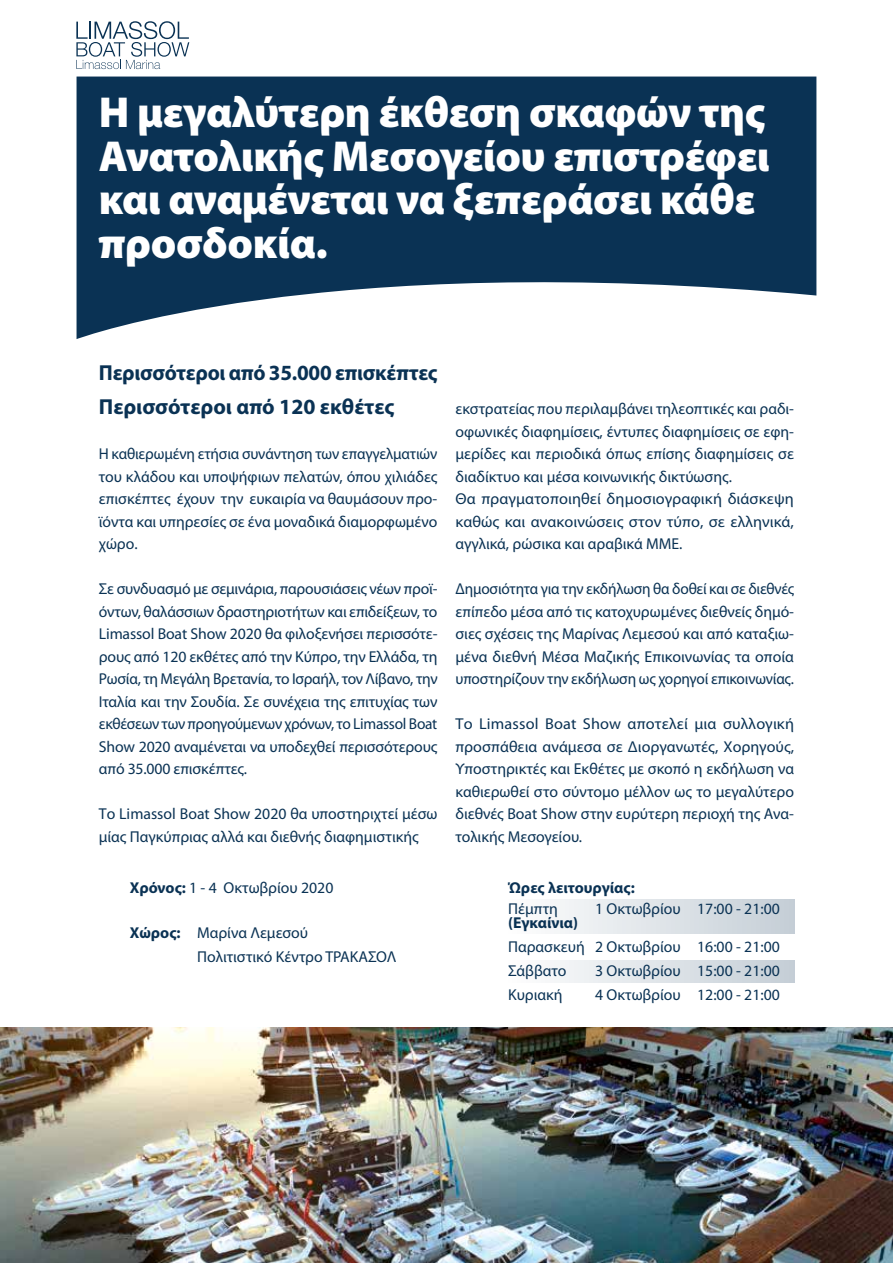
<style>
.page{position:relative;width:893px;height:1263px;background:#fff}
.page>*{position:absolute;margin:0;border:0;box-sizing:border-box;transform-origin:0 0}
.t1{font:900 43.5px/43.5px "Myriad Pro";letter-spacing:-.01em;color:#fff}
.t2{font:700 21.75px/33.8px "Myriad Pro";letter-spacing:-.005em;color:#0a3254}
.t3{font:15.75px/22.5px "Myriad Pro";color:#0a3254;text-align:justify}
.t4{font:700 15.75px "Myriad Pro";color:#0a3254}
.s1{font-weight:700}
</style>
<div class="page">
<svg style="left:77px;top:77px;width:739px;height:262px;fill:#0a3254"></svg>
<div style="left:504px;top:899px;width:290px;height:34px;background:linear-gradient(to right,#fffffe,#c5ced6)"></div>
<div style="left:504px;top:960px;width:290px;height:23px;background:linear-gradient(to right,#fffffe,#c5ced6)"></div>
<img style="left:0;top:1027px;width:893px;height:236px">
<svg style="left:76px;top:21px;width:113px;height:48px"></svg>
<h1 class="t1" style="left:99px;top:89px;width:673px">Η μεγαλύτερη έκθεση σκαφών της<br>Ανατολικής Μεσογείου επιστρέφει και αναμένεται να ξεπεράσει κάθε προσδοκία.</h1>
<h2 class="t2" style="left:99px;top:355px;width:340px">Περισσότεροι από 35.000 επισκέπτες<br>Περισσότεροι από 120 εκθέτες</h2>
<p class="t3" style="left:99px;top:442px;width:340px">Η καθιερωμένη ετήσια συνάντηση των επαγγελματιών του κλάδου και υποψήφιων πελατών, όπου χιλιάδες επισκέπτες έχουν την ευκαιρία να θαυμάσουν προ&shy;ϊόντα και υπηρεσίες σε ένα μοναδικά διαμορφωμένο χώρο.</p>
<p class="t3" style="left:99px;top:577px;width:340px">Σε συνδυασμό με σεμινάρια, παρουσιάσεις νέων προϊ&shy;όντων, θαλάσσιων δραστηριοτήτων και επιδείξεων, το Limassol Boat Show 2020 θα φιλοξενήσει περισσότε&shy;ρους από 120 εκθέτες από την Κύπρο, την Ελλάδα, τη Ρωσία, τη Μεγάλη Βρετανία, το Ισραήλ, τον Λίβανο, την Ιταλία και την Σουδία. Σε συνέχεια της επιτυχίας των εκθέσεων των προηγούμενων χρόνων, το Limassol Boat Show 2020 αναμένεται να υποδεχθεί περισσότερους από 35.000 επισκέπτες.</p>
<p class="t3" style="left:99px;top:802px;width:340px">Το Limassol Boat Show 2020 θα υποστηριχτεί μέσω μίας Παγκύπριας αλλά και διεθνής διαφημιστικής</p>
<p class="t3" style="left:130px;top:876px;width:205px"><span class="s1">Χρόνος:</span> 1 - 4 Oκτωβρίου 2020</p>
<p class="t3" style="left:197px;top:921px;width:201px;line-height:24px;text-indent:-68px"><span class="s1">Χώρος:</span> Μαρίνα Λεμεσού<br>Πολιτιστικό Κέντρο ΤΡΑΚΑΣΟΛ</p>
<p class="t3" style="left:455px;top:397px;width:340px;text-align:left">εκστρατείας που περιλαμβάνει τηλεοπτικές και ραδι&shy;οφωνικές διαφημίσεις, έντυπες διαφημίσεις σε εφη&shy;μερίδες και περιοδικά όπως επίσης διαφημίσεις σε διαδίκτυο και μέσα κοινωνικής δικτύωσης.<br>Θα πραγματοποιηθεί δημοσιογραφική διάσκεψη καθώς και ανακοινώσεις στον τύπο, σε ελληνικά, αγγλικά, ρώσικα και αραβικά ΜΜΕ.</p>
<p class="t3" style="left:455px;top:577px;width:340px">Δημοσιότητα για την εκδήλωση θα δοθεί και σε διεθνές επίπεδο μέσα από τις κατοχυρωμένες διεθνείς δημό&shy;σιες σχέσεις της Μαρίνας Λεμεσού και από καταξιω&shy;μένα διεθνή Μέσα Μαζικής Επικοινωνίας τα οποία υποστηρίζουν την εκδήλωση ως χορηγοί επικοινωνίας.</p>
<p class="t3" style="left:455px;top:712px;width:340px">Το Limassol Boat Show αποτελεί μια συλλογική προσπάθεια ανάμεσα σε Διοργανωτές, Χορηγούς, Υποστηρικτές και Εκθέτες με σκοπό η εκδήλωση να καθιερωθεί στο σύντομο μέλλον ως το μεγαλύτερο διεθνές Boat Show στην ευρύτερη περιοχή της Ανα&shy;τολικής Μεσογείου.</p>
<p class="t4" style="left:508px;top:877px;width:128px">Ώρες λειτουργίας:</p>
<p class="t3" style="left:508px;top:897px;width:51px">Πέμπτη</p>
<p class="t3" style="left:595px;top:897px;width:186px">1 Οκτωβρίου 17:00 - 21:00</p>
<p class="t4" style="left:508px;top:912px;width:71px">(Εγκαίνια)</p>
<p class="t3" style="left:508px;top:934px;width:273px;line-height:24px">Παρασκευή 2 Οκτωβρίου 16:00 - 21:00<br>Σάββατο</p>
<p class="t3" style="left:595px;top:959px;width:186px">3 Οκτωβρίου 15:00 - 21:00</p>
<p class="t3" style="left:508px;top:983px;width:56px">Κυριακή</p>
<p class="t3" style="left:595px;top:983px;width:186px">4 Οκτωβρίου 12:00 - 21:00</p>
</div>
